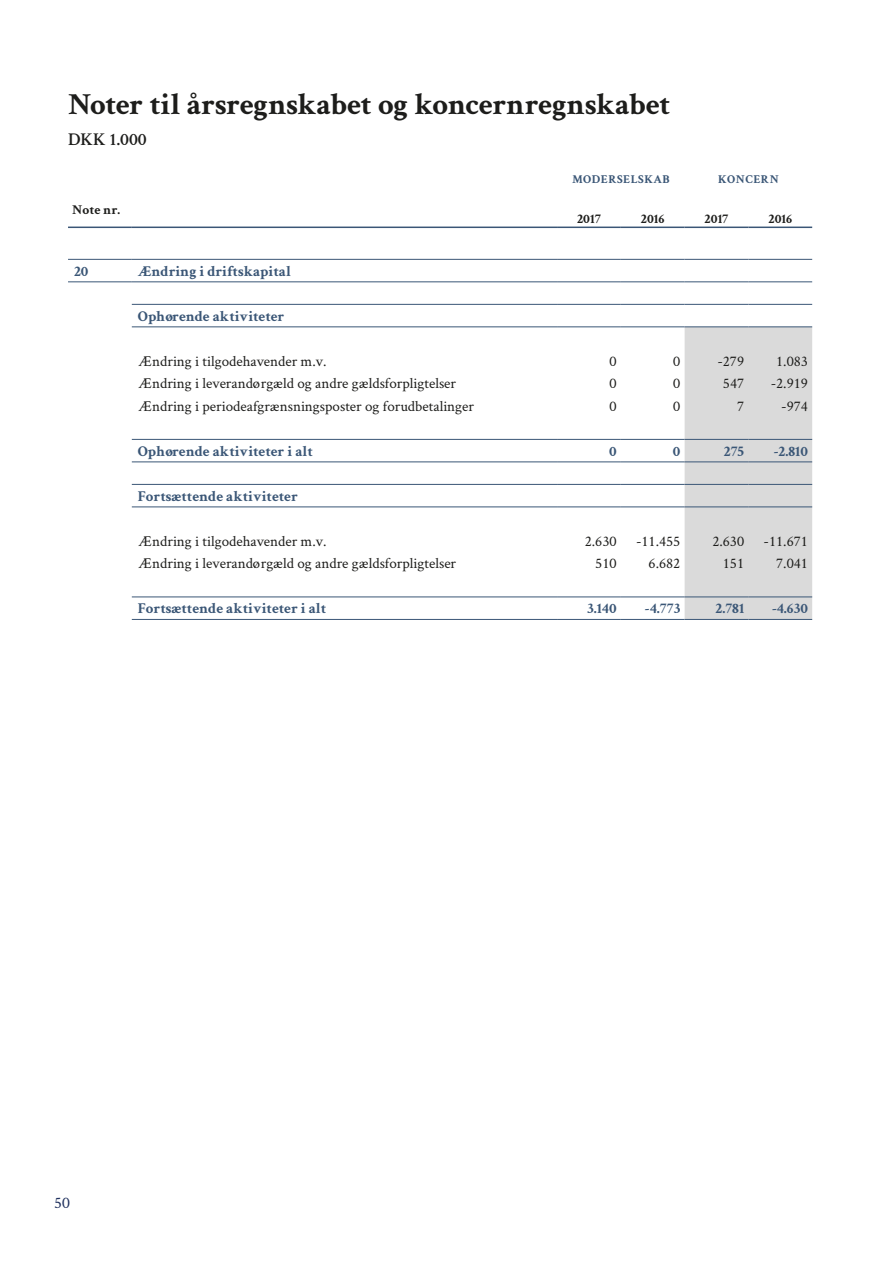
<style>
.page{position:relative;width:893px;height:1263px;background:#fff}
.page>*{position:absolute;margin:0;border:0;box-sizing:border-box;transform-origin:0 0}
.t1{font:700 30.75px "Crimson Text";letter-spacing:-.01em;color:#1d1d1b}
.t2{font:600 18px "Crimson Text";color:#1d1d1b}
.t3{font:16.5px "Crimson Text";color:#20315e}
.t4{font:15px "Crimson Text";color:#1d1d1b}
.t5{font:700 15px "Crimson Text";color:#3a5676}
.t6{font:700 13.5px "Crimson Text";color:#1d1d1b}
.t7{font:700 12px "Crimson Text";letter-spacing:.04em;color:#3a5676}
</style>
<div class="page">
<div style="left:685px;top:327px;width:127px;height:292px;background:#dadada"></div>
<hr style="left:557px;top:227px;width:64px;height:1px;background:#3a5676">
<hr style="left:621px;top:227px;width:64px;height:1px;background:#3a5676">
<hr style="left:685px;top:227px;width:63px;height:1px;background:#3a5676">
<hr style="left:748px;top:227px;width:64px;height:1px;background:#3a5676">
<hr style="left:68px;top:227px;width:64px;height:1px;background:#3a5676">
<hr style="left:132px;top:227px;width:425px;height:1px;background:#3a5676">
<hr style="left:132px;top:304px;width:425px;height:1px;background:#3a5676">
<hr style="left:557px;top:304px;width:64px;height:1px;background:#3a5676">
<hr style="left:621px;top:304px;width:64px;height:1px;background:#3a5676">
<hr style="left:685px;top:304px;width:63px;height:1px;background:#3a5676">
<hr style="left:748px;top:304px;width:64px;height:1px;background:#3a5676">
<hr style="left:132px;top:326px;width:425px;height:1px;background:#3a5676">
<hr style="left:557px;top:326px;width:64px;height:1px;background:#3a5676">
<hr style="left:621px;top:326px;width:64px;height:1px;background:#3a5676">
<hr style="left:685px;top:326px;width:63px;height:1px;background:#3a5676">
<hr style="left:748px;top:326px;width:64px;height:1px;background:#3a5676">
<hr style="left:132px;top:439px;width:425px;height:1px;background:#3a5676">
<hr style="left:132px;top:461px;width:425px;height:1px;background:#3a5676">
<hr style="left:132px;top:596px;width:425px;height:1px;background:#3a5676">
<hr style="left:132px;top:619px;width:425px;height:1px;background:#3a5676">
<hr style="left:132px;top:484px;width:425px;height:1px;background:#3a5676">
<hr style="left:132px;top:506px;width:425px;height:1px;background:#3a5676">
<hr style="left:557px;top:439px;width:64px;height:1px;background:#3a5676">
<hr style="left:621px;top:439px;width:64px;height:1px;background:#3a5676">
<hr style="left:685px;top:439px;width:63px;height:1px;background:#3a5676">
<hr style="left:748px;top:439px;width:64px;height:1px;background:#3a5676">
<hr style="left:557px;top:461px;width:64px;height:1px;background:#3a5676">
<hr style="left:621px;top:461px;width:64px;height:1px;background:#3a5676">
<hr style="left:685px;top:461px;width:63px;height:1px;background:#3a5676">
<hr style="left:748px;top:461px;width:64px;height:1px;background:#3a5676">
<hr style="left:557px;top:484px;width:64px;height:1px;background:#3a5676">
<hr style="left:621px;top:484px;width:64px;height:1px;background:#3a5676">
<hr style="left:685px;top:484px;width:63px;height:1px;background:#3a5676">
<hr style="left:748px;top:484px;width:64px;height:1px;background:#3a5676">
<hr style="left:557px;top:506px;width:64px;height:1px;background:#3a5676">
<hr style="left:621px;top:506px;width:64px;height:1px;background:#3a5676">
<hr style="left:685px;top:506px;width:63px;height:1px;background:#3a5676">
<hr style="left:748px;top:506px;width:64px;height:1px;background:#3a5676">
<hr style="left:557px;top:596px;width:64px;height:1px;background:#3a5676">
<hr style="left:621px;top:596px;width:64px;height:1px;background:#3a5676">
<hr style="left:685px;top:596px;width:63px;height:1px;background:#3a5676">
<hr style="left:748px;top:596px;width:64px;height:1px;background:#3a5676">
<hr style="left:557px;top:619px;width:64px;height:1px;background:#3a5676">
<hr style="left:621px;top:619px;width:64px;height:1px;background:#3a5676">
<hr style="left:685px;top:619px;width:63px;height:1px;background:#3a5676">
<hr style="left:748px;top:619px;width:64px;height:1px;background:#3a5676">
<hr style="left:68px;top:259px;width:64px;height:1px;background:#3a5676">
<hr style="left:132px;top:259px;width:425px;height:1px;background:#3a5676">
<hr style="left:557px;top:259px;width:64px;height:1px;background:#3a5676">
<hr style="left:621px;top:259px;width:64px;height:1px;background:#3a5676">
<hr style="left:685px;top:259px;width:63px;height:1px;background:#3a5676">
<hr style="left:748px;top:259px;width:64px;height:1px;background:#3a5676">
<hr style="left:68px;top:281px;width:64px;height:1px;background:#3a5676">
<hr style="left:132px;top:281px;width:425px;height:1px;background:#3a5676">
<hr style="left:557px;top:281px;width:64px;height:1px;background:#3a5676">
<hr style="left:621px;top:281px;width:64px;height:1px;background:#3a5676">
<hr style="left:685px;top:281px;width:63px;height:1px;background:#3a5676">
<hr style="left:748px;top:281px;width:64px;height:1px;background:#3a5676">
<h1 class="t1" style="left:68px;top:85px;width:604px">Noter til årsregnskabet og koncernregnskabet</h1>
<p class="t2" style="left:68px;top:126px;width:80px">DKK 1.000</p>
<p class="t6" style="left:72px;top:201px;width:49px">Note nr.</p>
<p class="t7" style="left:572px;top:172px;width:99px">MODERSELSKAB</p>
<p class="t7" style="left:718px;top:172px;width:62px">KONCERN</p>
<p class="t6" style="left:577px;top:210px;width:25px">2017</p>
<p class="t6" style="left:641px;top:210px;width:25px">2016</p>
<p class="t6" style="left:705px;top:210px;width:25px">2017</p>
<p class="t6" style="left:768px;top:210px;width:25px">2016</p>
<p class="t5" style="left:74px;top:262px;width:16px">20</p>
<p class="t5" style="left:138px;top:262px;width:155px">Ændring i driftskapital</p>
<p class="t5" style="left:138px;top:307px;width:148px">Ophørende aktiviteter</p>
<p class="t4" style="left:138px;top:351px;width:190px">Ændring i tilgodehavender m.v.</p>
<p class="t4" style="left:609px;top:351px;width:9px">0</p>
<p class="t4" style="left:673px;top:351px;width:9px">0</p>
<p class="t4" style="left:717px;top:351px;width:28px">-279</p>
<p class="t4" style="left:776px;top:351px;width:33px">1.083</p>
<p class="t4" style="left:138px;top:373px;width:320px">Ændring i leverandørgæld og andre gældsforpligtelser</p>
<p class="t4" style="left:609px;top:373px;width:9px">0</p>
<p class="t4" style="left:673px;top:373px;width:9px">0</p>
<p class="t4" style="left:723px;top:373px;width:23px">547</p>
<p class="t4" style="left:771px;top:373px;width:39px">-2.919</p>
<p class="t4" style="left:138px;top:396px;width:338px">Ændring i periodeafgrænsningsposter og forudbetalinger</p>
<p class="t4" style="left:609px;top:396px;width:9px">0</p>
<p class="t4" style="left:673px;top:396px;width:9px">0</p>
<p class="t4" style="left:737px;top:396px;width:9px">7</p>
<p class="t4" style="left:781px;top:396px;width:28px">-974</p>
<p class="t5" style="left:138px;top:442px;width:177px">Ophørende aktiviteter i alt</p>
<p class="t5" style="left:609px;top:442px;width:9px">0</p>
<p class="t5" style="left:673px;top:442px;width:9px">0</p>
<p class="t5" style="left:724px;top:442px;width:22px">275</p>
<p class="t5" style="left:774px;top:442px;width:36px">-2.810</p>
<p class="t5" style="left:138px;top:487px;width:162px">Fortsættende aktiviteter</p>
<p class="t4" style="left:138px;top:531px;width:190px">Ændring i tilgodehavender m.v.</p>
<p class="t4" style="left:585px;top:531px;width:33px">2.630</p>
<p class="t4" style="left:636px;top:531px;width:46px">-11.455</p>
<p class="t4" style="left:712px;top:531px;width:33px">2.630</p>
<p class="t4" style="left:764px;top:531px;width:46px">-11.671</p>
<p class="t4" style="left:138px;top:553px;width:320px">Ændring i leverandørgæld og andre gældsforpligtelser</p>
<p class="t4" style="left:595px;top:553px;width:23px">510</p>
<p class="t4" style="left:649px;top:553px;width:33px">6.682</p>
<p class="t4" style="left:723px;top:553px;width:23px">151</p>
<p class="t4" style="left:776px;top:553px;width:33px">7.041</p>
<p class="t5" style="left:138px;top:599px;width:190px">Fortsættende aktiviteter i alt</p>
<p class="t5" style="left:587px;top:599px;width:31px">3.140</p>
<p class="t5" style="left:645px;top:599px;width:37px">-4.773</p>
<p class="t5" style="left:715px;top:599px;width:30px">2.781</p>
<p class="t5" style="left:772px;top:599px;width:37px">-4.630</p>
<p class="t3" style="left:54px;top:1191px;width:17px">50</p>
</div>
